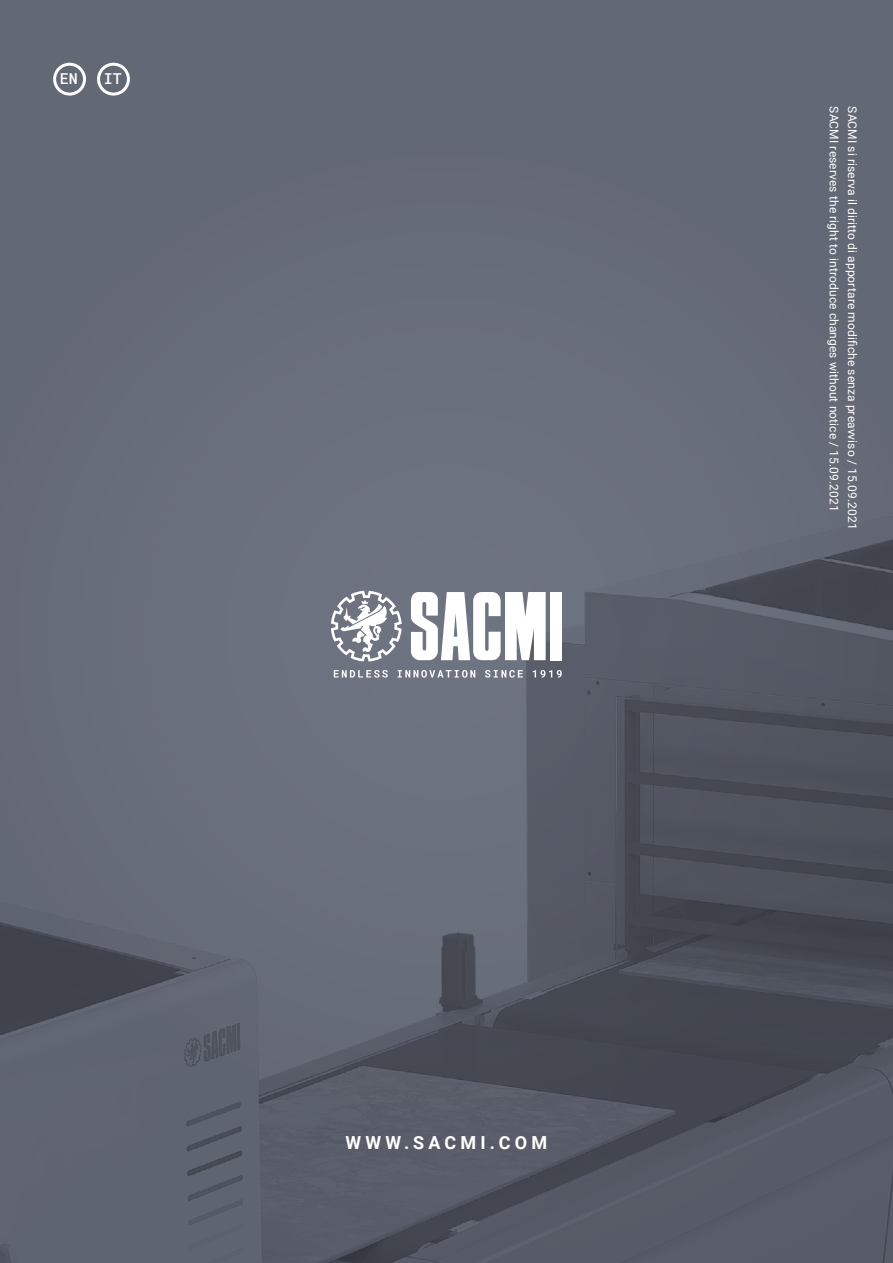
<style>
.page{position:relative;width:893px;height:1263px;background:#fff}
.page>*{position:absolute;margin:0;border:0;box-sizing:border-box;transform-origin:0 0}
.t1{font:700 18px "Roboto";letter-spacing:.235em;color:#fff}
.t2{font:500 15px "Roboto Mono";color:#fff}
.t3{font:12px "Roboto";letter-spacing:.01em;color:#fff}
</style>
<div class="page">
<img style="left:0;top:0;width:893px;height:1263px">
<svg style="left:331px;top:591px;width:71px;height:70px"></svg>
<div style="left:550px;top:592px;width:12px;height:68px;background:#fff"></div>
<svg style="left:411px;top:592px;width:135px;height:68px"></svg>
<svg style="left:334px;top:670px;width:228px;height:8px;background:#9699a3"></svg>
<div style="left:97px;top:63px;width:33px;height:33px;border:3px solid #fff;border-radius:50%"></div>
<div style="left:53px;top:63px;width:33px;height:33px;border:3px solid #fff;border-radius:50%"></div>
<p class="t2" style="left:60px;top:69px;width:19px">EN</p>
<p class="t2" style="left:104px;top:69px;width:19px">IT</p>
<h1 class="t1" style="left:346px;top:1130px;width:203px">WWW.SACMI.COM</h1>
<p class="t3" style="left:842px;top:106px;width:407px;rotate:90deg">SACMI reserves the right to introduce changes without notice / 15.09.2021</p>
<p class="t3" style="left:861px;top:106px;width:424px;rotate:90deg">SACMI si riserva il diritto di apportare modifiche senza preavviso / 15.09.2021</p>
</div>
